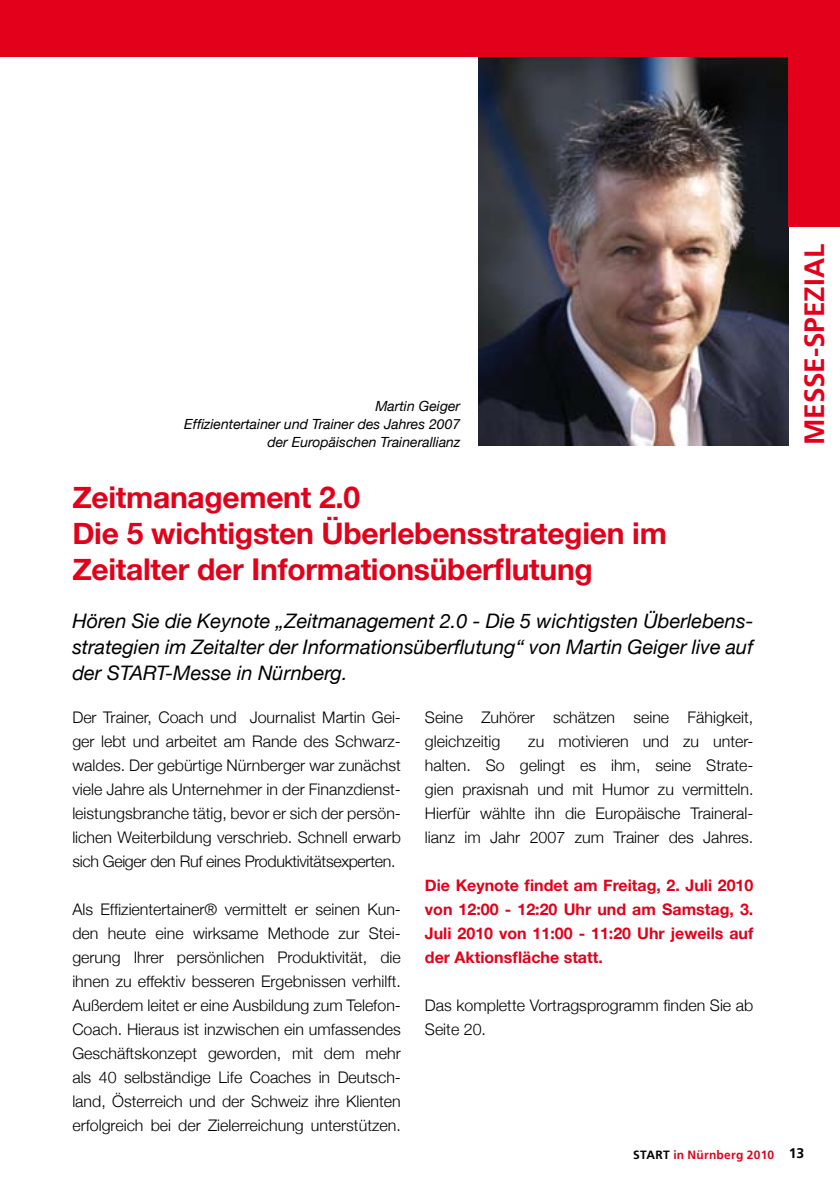
<style>
.page{position:relative;width:840px;height:1191px;background:#fff}
.page>*{position:absolute;margin:0;border:0;box-sizing:border-box;transform-origin:0 0}
.t1{font:700 30px/36px "Helvetica Neue";letter-spacing:-.01em;color:#e2001a}
.t2{font:700 28px "Frutiger LT Std";color:#e2001a}
.t3{font:italic 20px/26px "Helvetica Neue";color:#000;text-align:justify}
.t4{font:300 16px/24px "Helvetica Neue";color:#000;text-align:justify}
.t5{font:700 16px/24px "Helvetica Neue";color:#e2001a;text-align:justify}
.t6{font:italic 14px/18px "Helvetica Neue";color:#000;text-align:right}
.t7{font:700 12px "Frutiger LT Std";letter-spacing:.025em;color:#e2001a}
.s1{color:#000}
.s2{font-size:14px;color:#000}
</style>
<div class="page">
<img style="left:478px;top:57px;width:310px;height:388px">
<div style="left:0;top:0;width:839px;height:57px;background:#e2001a"></div>
<div style="left:788px;top:0;width:51px;height:227px;background:#e2001a"></div>
<p class="t6" style="left:184px;top:396px;width:277px">Martin Geiger<br>Effizientertainer und Trainer des Jahres 2007 der Europäischen Trainerallianz</p>
<h1 class="t1" style="left:72px;top:478px;width:595px">Zeitmanagement 2.0<br>Die 5 wichtigsten Überlebensstrategien im<br>Zeitalter der Informationsüberflutung</h1>
<p class="t3" style="left:72px;top:608px;width:682px">Hören Sie die Keynote „Zeitmanagement 2.0 - Die 5 wichtigsten Überlebens&shy;strategien im Zeitalter der Informationsüberflutung“ von Martin Geiger live auf der START-Messe in Nürnberg.</p>
<p class="t4" style="left:72px;top:705px;width:330px">Der Trainer, Coach und Journalist Martin Gei&shy;ger lebt und arbeitet am Rande des Schwarz&shy;waldes. Der gebürtige Nürnberger war zunächst viele Jahre als Unternehmer in der Finanzdienst&shy;leistungsbranche tätig, bevor er sich der persön&shy;lichen Weiterbildung verschrieb. Schnell erwarb sich Geiger den Ruf eines Produktivitätsexperten.</p>
<p class="t4" style="left:72px;top:897px;width:330px">Als Effizientertainer® vermittelt er seinen Kun&shy;den heute eine wirksame Methode zur Stei&shy;gerung Ihrer persönlichen Produktivität, die ihnen zu effektiv besseren Ergebnissen verhilft.<br>Außerdem leitet er eine Ausbildung zum Telefon-Coach. Hieraus ist inzwischen ein umfassendes Geschäftskonzept geworden, mit dem mehr als 40 selbständige Life Coaches in Deutsch&shy;land, Österreich und der Schweiz ihre Klienten erfolgreich bei der Zielerreichung unterstützen.</p>
<p class="t4" style="left:424px;top:705px;width:330px">Seine Zuhörer schätzen seine Fähigkeit, gleichzeitig</p>
<p class="t4" style="left:424px;top:729px;width:330px;text-indent:103px">zu motivieren und zu unter&shy;halten. So gelingt es ihm, seine Strate&shy;gien praxisnah und mit Humor zu vermitteln.<br>Hierfür wählte ihn die Europäische Traineral&shy;lianz im Jahr 2007 zum Trainer des Jahres.</p>
<p class="t5" style="left:424px;top:873px;width:330px">Die Keynote findet am Freitag, 2. Juli 2010 von 12:00 - 12:20 Uhr und am Samstag, 3.<br>Juli 2010 von 11:00 - 11:20 Uhr jeweils auf der Aktionsfläche statt.</p>
<p class="t4" style="left:424px;top:993px;width:330px">Das komplette Vortragsprogramm finden Sie ab<br>Seite 20.</p>
<h2 class="t2" style="left:797px;top:445px;width:203px;rotate:-90deg">Messe-Spezial</h2>
<p class="t7" style="left:632px;top:1147px;width:172px"><span class="s1">START</span> in Nürnberg 2010 <span class="s2">13</span></p>
</div>
